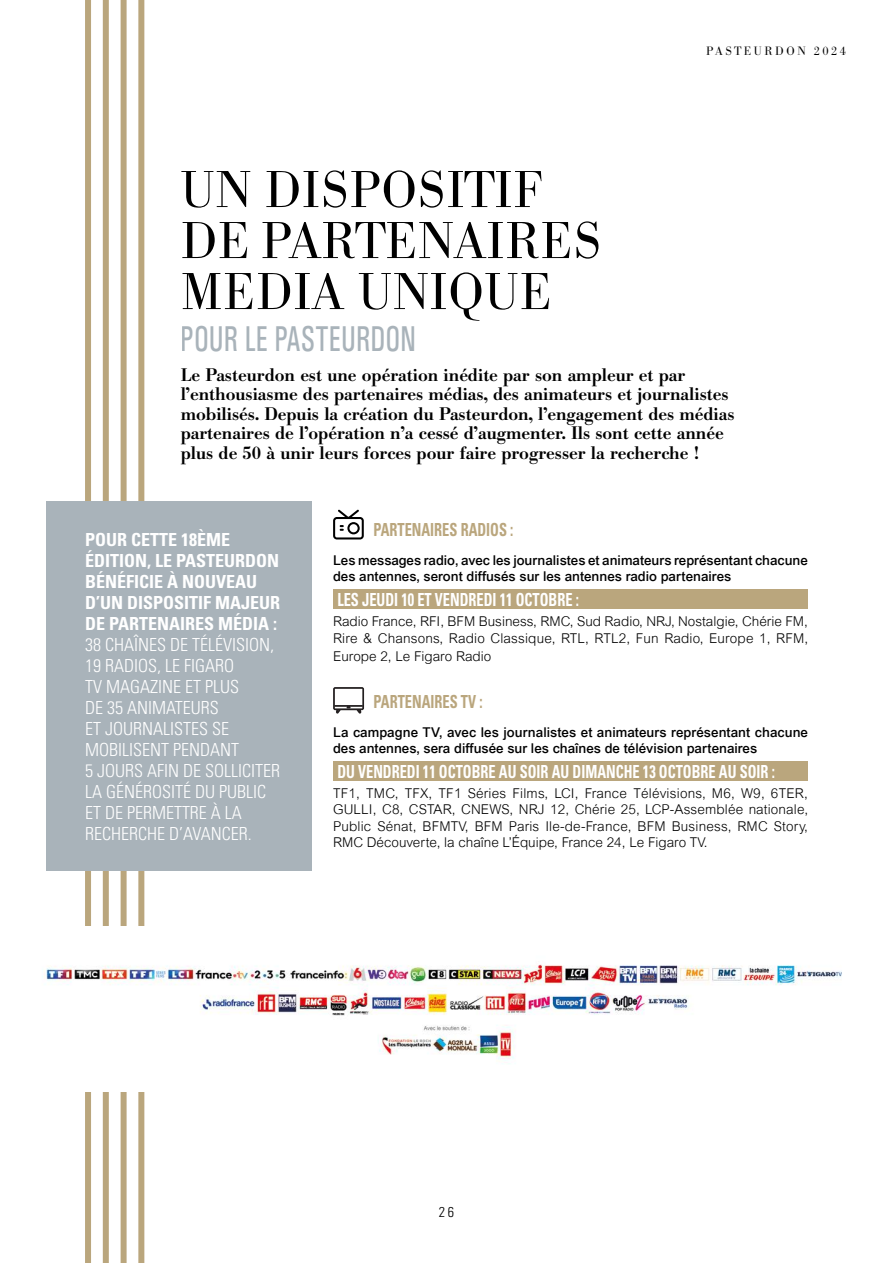
<style>
.page{position:relative;width:893px;height:1263px;background:#fff}
.page>*{position:absolute;margin:0;border:0;box-sizing:border-box;transform-origin:0 0}
.t1{font:300 51px/51px "Bodoni BE";letter-spacing:.02em;color:#000}
.t2{font:36px "Univers Condensed";color:#a9b3ba;scale:.8 1}
.t3{font:500 18px/19.5px "Bodoni BE";color:#000}
.t4{font:300 condensed 18px/21px "Univers LT Std";color:#fff}
.t5{font:700 condensed 18px "Univers LT Std";color:#fff;scale:.8 1}
.t6{font:700 condensed 18px "Univers LT Std";color:#baa67d;scale:.8 1}
.t7{font:300 condensed 14.25px "Univers LT Std";color:#000}
.t8{font:300 13.5px/16.2px "Arial";color:#000}
.t9{font:500 13.5px/16.2px "Arial";color:#000}
.t10{font:300 12px "Bodoni BE";letter-spacing:.21em;color:#000}
.s1{font-weight:700}
</style>
<div class="page">
<div style="left:85px;top:0;width:6px;height:1263px;background:#baa67d"></div>
<div style="left:103px;top:0;width:6px;height:1263px;background:#baa67d"></div>
<div style="left:121px;top:0;width:6px;height:1263px;background:#baa67d"></div>
<div style="left:138px;top:0;width:6px;height:1263px;background:#baa67d"></div>
<div style="left:47px;top:501px;width:265px;height:370px;background:#a9b3ba"></div>
<div style="left:333px;top:590px;width:475px;height:19px;background:#baa67d"></div>
<div style="left:333px;top:761px;width:475px;height:20px;background:#baa67d"></div>
<svg style="left:333px;top:510px;width:31px;height:29px"></svg>
<svg style="left:333px;top:687px;width:31px;height:27px"></svg>
<img style="left:42px;top:926px;width:800px;height:166px">
<p class="t10" style="left:706px;top:44px;width:141px">PASTEURDON 2024</p>
<p class="t1" style="left:181px;top:166px;width:422px">UN DISPOSITIF<br>DE PARTENAIRES<br>MEDIA UNIQUE</p>
<h2 class="t2" style="left:181px;top:317px;width:295px">POUR LE PASTEURDON</h2>
<p class="t3" style="left:181px;top:365px;width:555px">Le Pasteurdon est une opération inédite par son ampleur et par l’enthousiasme des partenaires médias, des animateurs et journalistes mobilisés. Depuis la création du Pasteurdon, l’engagement des médias partenaires de l’opération n’a cessé d’augmenter. Ils sont cette année plus de 50 à unir leurs forces pour faire progresser la recherche !</p>
<p class="t4" style="left:85px;top:529px;width:197px"><span class="s1">POUR CETTE 18ÈME<br>ÉDITION, LE PASTEURDON<br>BÉNÉFICIE À NOUVEAU<br>D’UN DISPOSITIF MAJEUR<br>DE PARTENAIRES MÉDIA :<br></span>38 CHAÎNES DE TÉLÉVISION,<br>19 RADIOS, LE FIGARO<br>TV MAGAZINE ET PLUS<br>DE 35 ANIMATEURS<br>ET JOURNALISTES SE<br>MOBILISENT PENDANT<br>5 JOURS AFIN DE SOLLICITER<br>LA GÉNÉROSITÉ DU PUBLIC<br>ET DE PERMETTRE À LA<br>RECHERCHE D’AVANCER.</p>
<p class="t6" style="left:373px;top:519px;width:177px">PARTENAIRES RADIOS :</p>
<p class="t9" style="left:333px;top:552px;width:476px">Les messages radio, avec les journalistes et animateurs représentant chacune des antennes, seront diffusés sur les antennes radio partenaires</p>
<p class="t5" style="left:337px;top:588px;width:303px">LES JEUDI 10 ET VENDREDI 11 OCTOBRE :</p>
<p class="t8" style="left:333px;top:613px;width:477px">Radio France, RFI, BFM Business, RMC, Sud Radio, NRJ, Nostalgie, Chérie FM,<br>Rire &amp; Chansons, Radio Classique, RTL, RTL2, Fun Radio, Europe 1, RFM,</p>
<p class="t8" style="left:333px;top:648px;width:160px">Europe 2, Le Figaro Radio</p>
<p class="t6" style="left:374px;top:691px;width:138px">PARTENAIRES TV :</p>
<p class="t9" style="left:333px;top:724px;width:476px">La campagne TV, avec les journalistes et animateurs représentant chacune des antennes, sera diffusée sur les chaînes de télévision partenaires</p>
<p class="t5" style="left:337px;top:760px;width:548px">DU VENDREDI 11 OCTOBRE AU SOIR AU DIMANCHE 13 OCTOBRE AU SOIR :</p>
<p class="t8" style="left:333px;top:785px;width:477px;text-align:justify">TF1, TMC, TFX, TF1 Séries Films, LCI, France Télévisions, M6, W9, 6TER, GULLI, C8, CSTAR, CNEWS, NRJ 12, Chérie 25, LCP-Assemblée nationale, Public Sénat, BFMTV, BFM Paris Ile-de-France, BFM Business, RMC Story, RMC Découverte, la chaîne L’Équipe, France 24, Le Figaro TV.</p>
<p class="t7" style="left:439px;top:1204px;width:17px">26</p>
</div>
